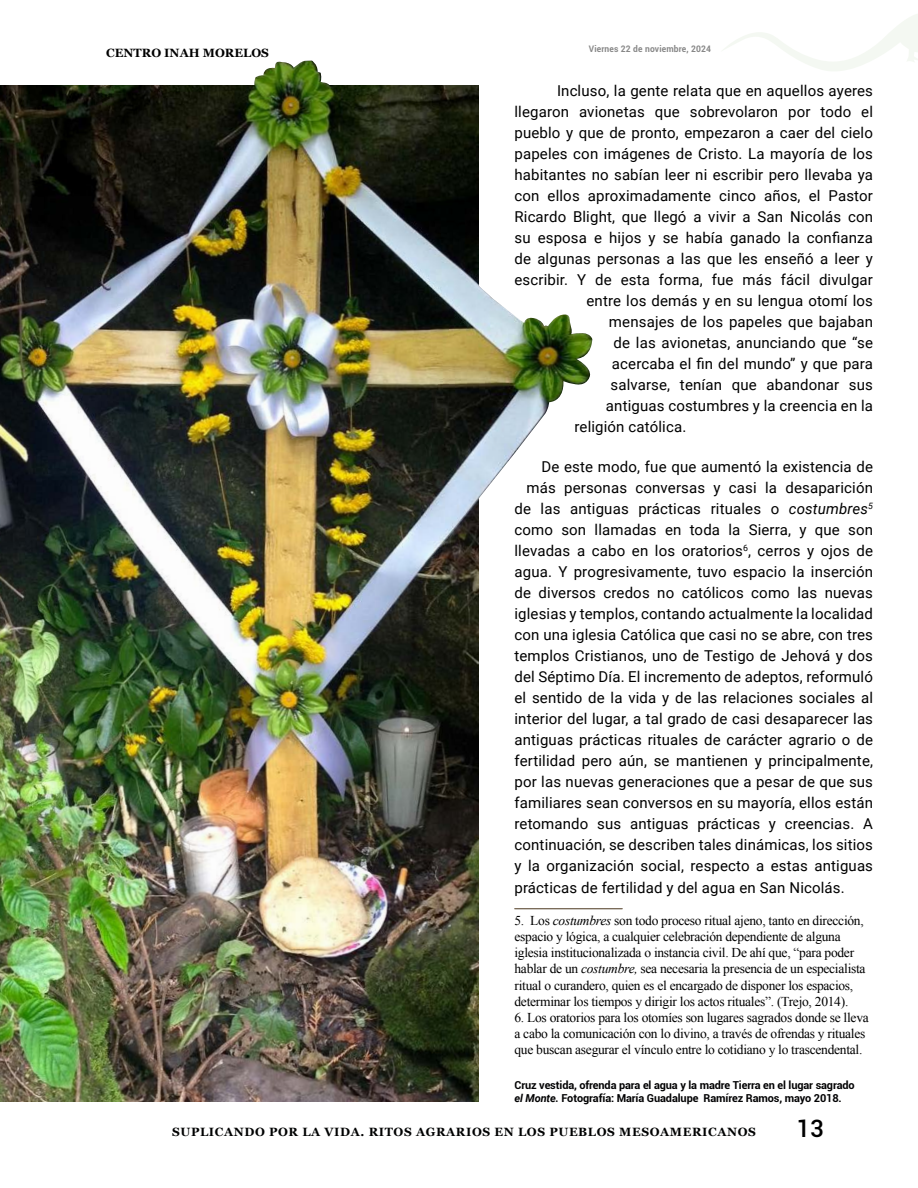
<style>
.page{position:relative;width:918px;height:1188px;background:#fff}
.page>*{position:absolute;margin:0;border:0;box-sizing:border-box;transform-origin:0 0}
.t1{font:500 24px "Roboto";color:#000}
.t2{font:15px "Roboto";letter-spacing:.01em;color:#000}
.t3{font:13.5px/16.2px "Times New Roman";letter-spacing:-.02em;color:#000}
.t4{font:700 12px "Georgia";letter-spacing:.05em;color:#010202}
.t5{font:700 12px "Georgia";color:#000}
.t6{font:700 10.95px/13.5px "Roboto";letter-spacing:-.01em;color:#020203}
.t7{font:700 9px "Roboto";letter-spacing:.02em;color:#878787;scale:.94 1}
.s1{font-style:italic}
</style>
<div class="page">
<img style="left:0;top:85px;width:478px;height:1016px">
<hr style="left:514px;top:908px;width:108px;height:1px;background:#7a6b59">
<hr style="left:514px;top:909px;width:108px;height:1px;background:#7a6b59">
<img style="left:249px;top:61px;width:86px;height:42px">
<img style="left:408px;top:269px;width:184px;height:295px">
<svg style="left:723px;top:14px;width:195px;height:57px"></svg>
<p class="t5" style="left:106px;top:43px;width:164px">CENTRO INAH MORELOS</p>
<p class="t7" style="left:589px;top:43px;width:131px">Viernes 22 de noviembre, 2024</p>
<p class="t2" style="left:557px;top:80px;width:318px">Incluso, la gente relata que en aquellos ayeres</p>
<p class="t2" style="left:514px;top:101px;width:360px">llegaron avionetas que sobrevolaron por todo el</p>
<p class="t2" style="left:514px;top:122px;width:360px">pueblo y que de pronto, empezaron a caer del cielo</p>
<p class="t2" style="left:514px;top:143px;width:360px">papeles con imágenes de Cristo. La mayoría de los</p>
<p class="t2" style="left:514px;top:164px;width:360px">habitantes no sabían leer ni escribir pero llevaba ya</p>
<p class="t2" style="left:514px;top:185px;width:360px">con ellos aproximadamente cinco años, el Pastor</p>
<p class="t2" style="left:514px;top:206px;width:360px">Ricardo Blight, que llegó a vivir a San Nicolás con</p>
<p class="t2" style="left:514px;top:227px;width:360px">su esposa e hijos y se había ganado la confianza</p>
<p class="t2" style="left:514px;top:248px;width:360px">de algunas personas a las que les enseñó a leer y</p>
<p class="t2" style="left:514px;top:269px;width:360px">escribir. Y de esta forma, fue más fácil divulgar</p>
<p class="t2" style="left:586px;top:290px;width:288px">entre los demás y en su lengua otomí los</p>
<p class="t2" style="left:609px;top:311px;width:266px">mensajes de los papeles que bajaban</p>
<p class="t2" style="left:613px;top:332px;width:261px">de las avionetas, anunciando que “se</p>
<p class="t2" style="left:612px;top:353px;width:263px">acercaba el fin del mundo” y que para</p>
<p class="t2" style="left:610px;top:374px;width:264px">salvarse, tenían que abandonar sus</p>
<p class="t2" style="left:606px;top:395px;width:269px">antiguas costumbres y la creencia en la</p>
<p class="t2" style="left:574px;top:416px;width:113px">religión católica.</p>
<p class="t2" style="left:541px;top:457px;width:333px">De este modo, fue que aumentó la existencia de</p>
<p class="t2" style="left:526px;top:478px;width:348px">más personas conversas y casi la desaparición</p>
<p class="t2" style="left:514px;top:499px;width:360px">de las antiguas prácticas rituales o <span class="s1">costumbres</span><sup>5</sup></p>
<p class="t2" style="left:514px;top:520px;width:360px">como son llamadas en toda la Sierra, y que son</p>
<p class="t2" style="left:514px;top:541px;width:360px">llevadas a cabo en los oratorios<sup>6</sup>, cerros y ojos de</p>
<p class="t2" style="left:514px;top:562px;width:360px">agua. Y progresivamente, tuvo espacio la inserción</p>
<p class="t2" style="left:514px;top:583px;width:360px">de diversos credos no católicos como las nuevas</p>
<p class="t2" style="left:514px;top:604px;width:360px">iglesias y templos, contando actualmente la localidad</p>
<p class="t2" style="left:514px;top:625px;width:360px">con una iglesia Católica que casi no se abre, con tres</p>
<p class="t2" style="left:514px;top:646px;width:360px">templos Cristianos, uno de Testigo de Jehová y dos</p>
<p class="t2" style="left:514px;top:667px;width:360px">del Séptimo Día. El incremento de adeptos, reformuló</p>
<p class="t2" style="left:514px;top:688px;width:360px">el sentido de la vida y de las relaciones sociales al</p>
<p class="t2" style="left:514px;top:709px;width:360px">interior del lugar, a tal grado de casi desaparecer las</p>
<p class="t2" style="left:514px;top:730px;width:360px">antiguas prácticas rituales de carácter agrario o de</p>
<p class="t2" style="left:514px;top:751px;width:360px">fertilidad pero aún, se mantienen y principalmente,</p>
<p class="t2" style="left:514px;top:772px;width:360px">por las nuevas generaciones que a pesar de que sus</p>
<p class="t2" style="left:514px;top:793px;width:360px">familiares sean conversos en su mayoría, ellos están</p>
<p class="t2" style="left:514px;top:814px;width:360px">retomando sus antiguas prácticas y creencias. A</p>
<p class="t2" style="left:514px;top:835px;width:360px">continuación, se describen tales dinámicas, los sitios</p>
<p class="t2" style="left:514px;top:856px;width:360px">y la organización social, respecto a estas antiguas</p>
<p class="t2" style="left:514px;top:877px;width:332px">prácticas de fertilidad y del agua en San Nicolás.</p>
<p class="t3" style="left:514px;top:912px;width:353px">5. Los <span class="s1">costumbres</span> son todo proceso ritual ajeno, tanto en dirección, espacio y lógica, a cualquier celebración dependiente de alguna iglesia institucionalizada o instancia civil. De ahí que, “para poder hablar de un <span class="s1">costumbre,</span> sea necesaria la presencia de un especialista ritual o curandero, quien es el encargado de disponer los espacios, determinar los tiempos y dirigir los actos rituales”. (Trejo, 2014).</p>
<p class="t3" style="left:514px;top:1009px;width:356px">6. Los oratorios para los otomíes son lugares sagrados donde se lleva a cabo la comunicación con lo divino, a través de ofrendas y rituales que buscan asegurar el vínculo entre lo cotidiano y lo trascendental.</p>
<p class="t6" style="left:514px;top:1078px;width:342px">Cruz vestida, ofrenda para el agua y la madre Tierra en el lugar sagrado <span class="s1">el Monte.</span> Fotografía: María Guadalupe Ramírez Ramos, mayo 2018.</p>
<p class="t4" style="left:172px;top:1123px;width:585px">SUPLICANDO POR LA VIDA. RITOS AGRARIOS EN LOS PUEBLOS MESOAMERICANOS</p>
<h1 class="t1" style="left:796px;top:1112px;width:29px">13</h1>
</div>
